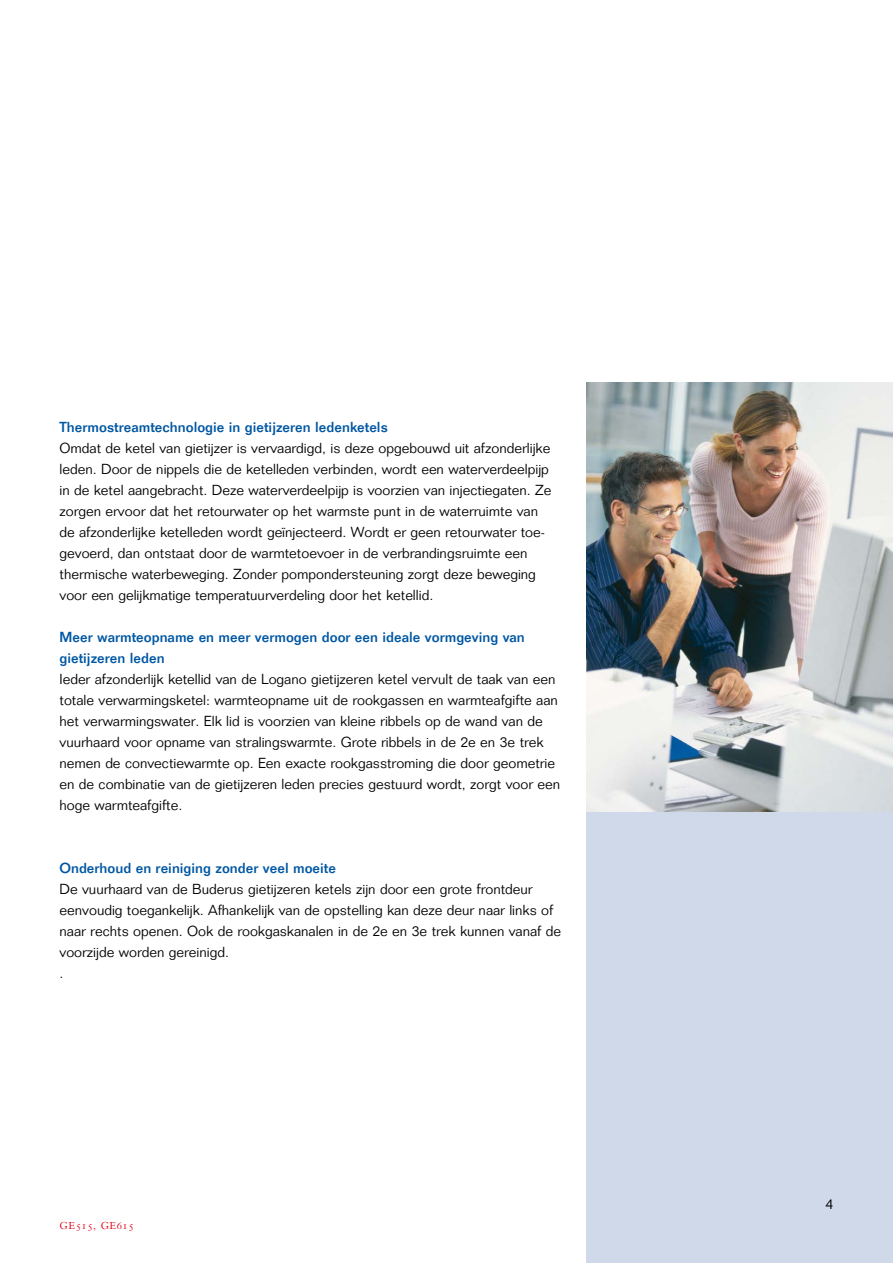
<style>
.page{position:relative;width:893px;height:1263px;background:#fff}
.page>*{position:absolute;margin:0;border:0;box-sizing:border-box;transform-origin:0 0}
.t1{font:300 14.25px/21px "Folio Std";color:#000}
.t2{font:500 14.25px/21px "Folio Std";color:#0057a3}
.t3{font:11.25px "Bembo SC";letter-spacing:.05em;color:#e2001a}
</style>
<div class="page">
<div style="left:587px;top:812px;width:306px;height:451px;background:#cfd9ea"></div>
<img style="left:587px;top:383px;width:306px;height:429px">
<p class="t2" style="left:60px;top:416px;width:330px">Thermostreamtechnologie in gietijzeren ledenketels</p>
<p class="t1" style="left:60px;top:438px;width:494px">Omdat de ketel van gietijzer is vervaardigd, is deze opgebouwd uit afzonderlijke leden. Door de nippels die de ketelleden verbinden, wordt een waterverdeelpijp in de ketel aangebracht. Deze waterverdeelpijp is voorzien van injectiegaten. Ze zorgen ervoor dat het retourwater op het warmste punt in de waterruimte van de afzonderlijke ketelleden wordt geïnjecteerd. Wordt er geen retourwater toe&shy;gevoerd, dan ontstaat door de warmtetoevoer in de verbrandingsruimte een thermische waterbeweging. Zonder pompondersteuning zorgt deze beweging voor een gelijkmatige temperatuurverdeling door het ketellid.</p>
<p class="t2" style="left:60px;top:627px;width:467px">Meer warmteopname en meer vermogen door een ideale vormgeving van gietijzeren leden</p>
<p class="t1" style="left:60px;top:669px;width:502px">Ieder afzonderlijk ketellid van de Logano gietijzeren ketel vervult de taak van een totale verwarmingsketel: warmteopname uit de rookgassen en warmteafgifte aan het verwarmingswater. Elk lid is voorzien van kleine ribbels op de wand van de vuurhaard voor opname van stralingswarmte. Grote ribbels in de 2e en 3e trek nemen de convectiewarmte op. Een exacte rookgasstroming die door geometrie en de combinatie van de gietijzeren leden precies gestuurd wordt, zorgt voor een hoge warmteafgifte.</p>
<p class="t2" style="left:60px;top:858px;width:278px">Onderhoud en reiniging zonder veel moeite</p>
<p class="t1" style="left:60px;top:879px;width:503px">De vuurhaard van de Buderus gietijzeren ketels zijn door een grote frontdeur eenvoudig toegankelijk. Afhankelijk van de opstelling kan deze deur naar links of naar rechts openen. Ook de rookgaskanalen in de 2e en 3e trek kunnen vanaf de voorzijde worden gereinigd.<br>.</p>
<p class="t3" style="left:60px;top:1219px;width:76px">GE515, GE615</p>
<p class="t1" style="left:825px;top:1194px;width:9px">4</p>
</div>
